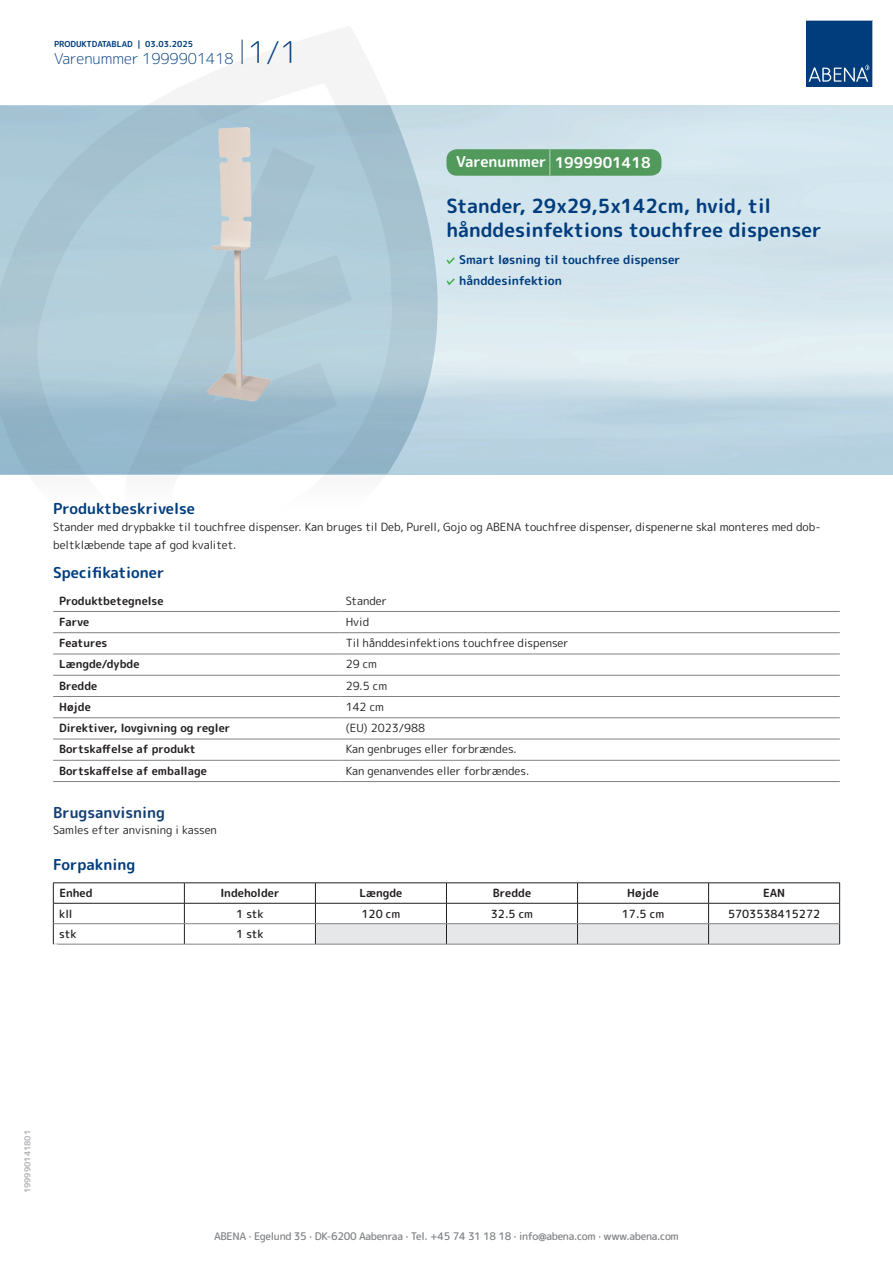
<style>
.page{position:relative;width:893px;height:1263px;background:#fff}
.page>*{position:absolute;margin:0;border:0;box-sizing:border-box;transform-origin:0 0}
.t1{font:700 19.5px/24px "Rounded Mplus 1 c";color:#013d7d}
.t2{font:700 15px "Rounded Mplus 1 c";color:#013d7d}
.t3{font:300 15px "Rounded Mplus 1 c";color:#013d7d}
.t4{font:700 15px "Rounded Mplus 1 c";color:#fff}
.t5{font:700 15px "Rounded Mplus 1 c";color:#153f74}
.t6{font:700 12px/21px "Rounded Mplus 1 c";color:#013d7d}
.t7{font:11.25px/18px "Rounded Mplus 1 c";color:#231f20}
.t8{font:700 11.25px "Rounded Mplus 1 c";color:#231f20}
.t9{font:500 11.25px "Rounded Mplus 1 c";color:#231f20}
.t10{font:500 10.5px "Rounded Mplus 1 c";letter-spacing:-.03em;color:#808285}
.t11{font:700 10.5px "Rounded Mplus 1 c";color:#fff}
.t12{font:700 8.25px "Rounded Mplus 1 c";color:#013d7d}
.t13{font:700 8.25px "Rounded Mplus 1 c";color:#b2b3b7}
.s1{font-size:30px}
.s2{font-size:25.5px}
</style>
<div class="page">
<svg style="left:0;top:26px;width:439px;height:449px"></svg>
<svg style="left:0;top:106px;width:438px;height:368px;background:#a8c5d4"></svg>
<svg style="left:242px;top:40px;width:1px;height:24px"></svg>
<svg style="left:806px;top:20px;width:67px;height:67px;background:#144b86"></svg>
<img style="left:207px;top:127px;width:64px;height:275px">
<hr style="left:53px;top:611px;width:287px;height:1px;background:#808285">
<hr style="left:340px;top:611px;width:500px;height:1px;background:#808285">
<hr style="left:53px;top:632px;width:287px;height:1px;background:#808285">
<hr style="left:340px;top:632px;width:500px;height:1px;background:#808285">
<hr style="left:53px;top:654px;width:287px;height:1px;background:#808285">
<hr style="left:340px;top:654px;width:500px;height:1px;background:#808285">
<hr style="left:53px;top:675px;width:287px;height:1px;background:#808285">
<hr style="left:340px;top:675px;width:500px;height:1px;background:#808285">
<hr style="left:53px;top:696px;width:287px;height:1px;background:#808285">
<hr style="left:340px;top:696px;width:500px;height:1px;background:#808285">
<hr style="left:53px;top:717px;width:287px;height:1px;background:#808285">
<hr style="left:340px;top:717px;width:500px;height:1px;background:#808285">
<hr style="left:53px;top:739px;width:287px;height:1px;background:#808285">
<hr style="left:340px;top:739px;width:500px;height:1px;background:#808285">
<hr style="left:53px;top:760px;width:287px;height:1px;background:#808285">
<hr style="left:340px;top:760px;width:500px;height:1px;background:#808285">
<hr style="left:53px;top:781px;width:287px;height:1px;background:#808285">
<hr style="left:340px;top:781px;width:500px;height:1px;background:#808285">
<hr style="left:53px;top:882px;width:131px;height:1px;background:#231f20">
<hr style="left:184px;top:882px;width:131px;height:1px;background:#231f20">
<hr style="left:315px;top:882px;width:131px;height:1px;background:#231f20">
<hr style="left:446px;top:882px;width:131px;height:1px;background:#231f20">
<hr style="left:577px;top:882px;width:132px;height:1px;background:#231f20">
<hr style="left:709px;top:882px;width:131px;height:1px;background:#231f20">
<hr style="left:53px;top:903px;width:131px;height:1px;background:#231f20">
<hr style="left:184px;top:903px;width:131px;height:1px;background:#231f20">
<svg style="left:53px;top:883px;width:1px;height:61px"></svg>
<svg style="left:184px;top:883px;width:1px;height:61px"></svg>
<svg style="left:315px;top:883px;width:525px;height:61px"></svg>
<hr style="left:54px;top:923px;width:130px;height:1px;background:#808285">
<hr style="left:184px;top:923px;width:131px;height:1px;background:#808285">
<hr style="left:315px;top:923px;width:131px;height:1px;background:#808285">
<hr style="left:446px;top:923px;width:131px;height:1px;background:#808285">
<hr style="left:577px;top:923px;width:132px;height:1px;background:#808285">
<hr style="left:709px;top:923px;width:130px;height:1px;background:#808285">
<hr style="left:53px;top:944px;width:131px;height:1px;background:#808285">
<hr style="left:184px;top:944px;width:131px;height:1px;background:#808285">
<hr style="left:315px;top:944px;width:131px;height:1px;background:#808285">
<hr style="left:446px;top:944px;width:131px;height:1px;background:#808285">
<hr style="left:577px;top:944px;width:132px;height:1px;background:#808285">
<hr style="left:709px;top:944px;width:131px;height:1px;background:#808285">
<svg style="left:446px;top:257px;width:9px;height:7px"></svg>
<svg style="left:446px;top:278px;width:9px;height:7px"></svg>
<div style="left:446px;top:149px;width:215px;height:27px;background:#52995c;border-radius:10px"></div>
<p class="t12" style="left:54px;top:38px;width:141px">PRODUKTDATABLAD | 03.03.2025</p>
<h2 class="t3" style="left:54px;top:48px;width:246px">Varenummer 1999901418 <span class="s1">1/1</span></h2>
<h2 class="t4" style="left:456px;top:152px;width:196px">Varenummer <span class="s2">|</span> 1999901418</h2>
<h1 class="t1" style="left:446px;top:194px;width:377px">Stander, 29x29,5x142cm, hvid, til hånddesinfektions touchfree dispenser</h1>
<p class="t6" style="left:459px;top:249px;width:223px">Smart løsning til touchfree dispenser hånddesinfektion</p>
<h2 class="t2" style="left:53px;top:498px;width:143px">Produktbeskrivelse</h2>
<p class="t7" style="left:53px;top:517px;width:769px">Stander med drypbakke til touchfree dispenser. Kan bruges til Deb, Purell, Gojo og ABENA touchfree dispenser, dispenerne skal monteres med dob&shy;beltklæbende tape af god kvalitet.</p>
<h2 class="t2" style="left:53px;top:562px;width:113px">Specifikationer</h2>
<p class="t8" style="left:59px;top:592px;width:106px">Produktbetegnelse</p>
<p class="t7" style="left:346px;top:591px;width:43px">Stander</p>
<p class="t8" style="left:59px;top:614px;width:32px">Farve</p>
<p class="t7" style="left:346px;top:613px;width:25px">Hvid</p>
<p class="t8" style="left:59px;top:635px;width:50px">Features</p>
<p class="t7" style="left:346px;top:634px;width:224px">Til hånddesinfektions touchfree dispenser</p>
<p class="t8" style="left:59px;top:656px;width:82px">Længde/dybde</p>
<p class="t7" style="left:346px;top:655px;width:33px">29 cm</p>
<p class="t8" style="left:59px;top:678px;width:40px">Bredde</p>
<p class="t7" style="left:346px;top:676px;width:43px">29.5 cm</p>
<p class="t8" style="left:59px;top:699px;width:33px">Højde</p>
<p class="t7" style="left:346px;top:698px;width:40px">142 cm</p>
<p class="t8" style="left:59px;top:720px;width:173px">Direktiver, lovgivning og regler</p>
<p class="t7" style="left:346px;top:719px;width:81px">(EU) 2023/988</p>
<p class="t8" style="left:59px;top:741px;width:138px">Bortskaffelse af produkt</p>
<p class="t7" style="left:346px;top:740px;width:173px">Kan genbruges eller forbrændes.</p>
<p class="t8" style="left:59px;top:763px;width:149px">Bortskaffelse af emballage</p>
<p class="t7" style="left:346px;top:762px;width:185px">Kan genanvendes eller forbrændes.</p>
<h2 class="t5" style="left:53px;top:802px;width:113px">Brugsanvisning</h2>
<p class="t7" style="left:53px;top:821px;width:165px">Samles efter anvisning i kassen</p>
<h2 class="t2" style="left:53px;top:854px;width:84px">Forpakning</h2>
<p class="t8" style="left:59px;top:885px;width:35px">Enhed</p>
<p class="t8" style="left:220px;top:885px;width:61px">Indeholder</p>
<p class="t8" style="left:359px;top:885px;width:44px">Længde</p>
<p class="t8" style="left:493px;top:885px;width:40px">Bredde</p>
<p class="t8" style="left:627px;top:885px;width:33px">Højde</p>
<p class="t8" style="left:763px;top:885px;width:24px">EAN</p>
<p class="t9" style="left:59px;top:906px;width:15px">kll</p>
<p class="t9" style="left:236px;top:906px;width:29px">1 stk</p>
<p class="t9" style="left:362px;top:906px;width:40px">120 cm</p>
<p class="t9" style="left:491px;top:906px;width:44px">32.5 cm</p>
<p class="t9" style="left:622px;top:906px;width:44px">17.5 cm</p>
<p class="t9" style="left:728px;top:906px;width:94px">5703538415272</p>
<p class="t9" style="left:59px;top:926px;width:19px">stk</p>
<p class="t9" style="left:236px;top:926px;width:29px">1 stk</p>
<p class="t11" style="left:53px;top:939px;width:7px">*</p>
<p class="t13" style="left:22px;top:1193px;width:65px;rotate:-90deg">199990141801</p>
<p class="t10" style="left:214px;top:1229px;width:466px">ABENA · Egelund 35 · DK-6200 Aabenraa · Tel. +45 74 31 18 18 · info@abena.com · www.abena.com</p>
</div>
